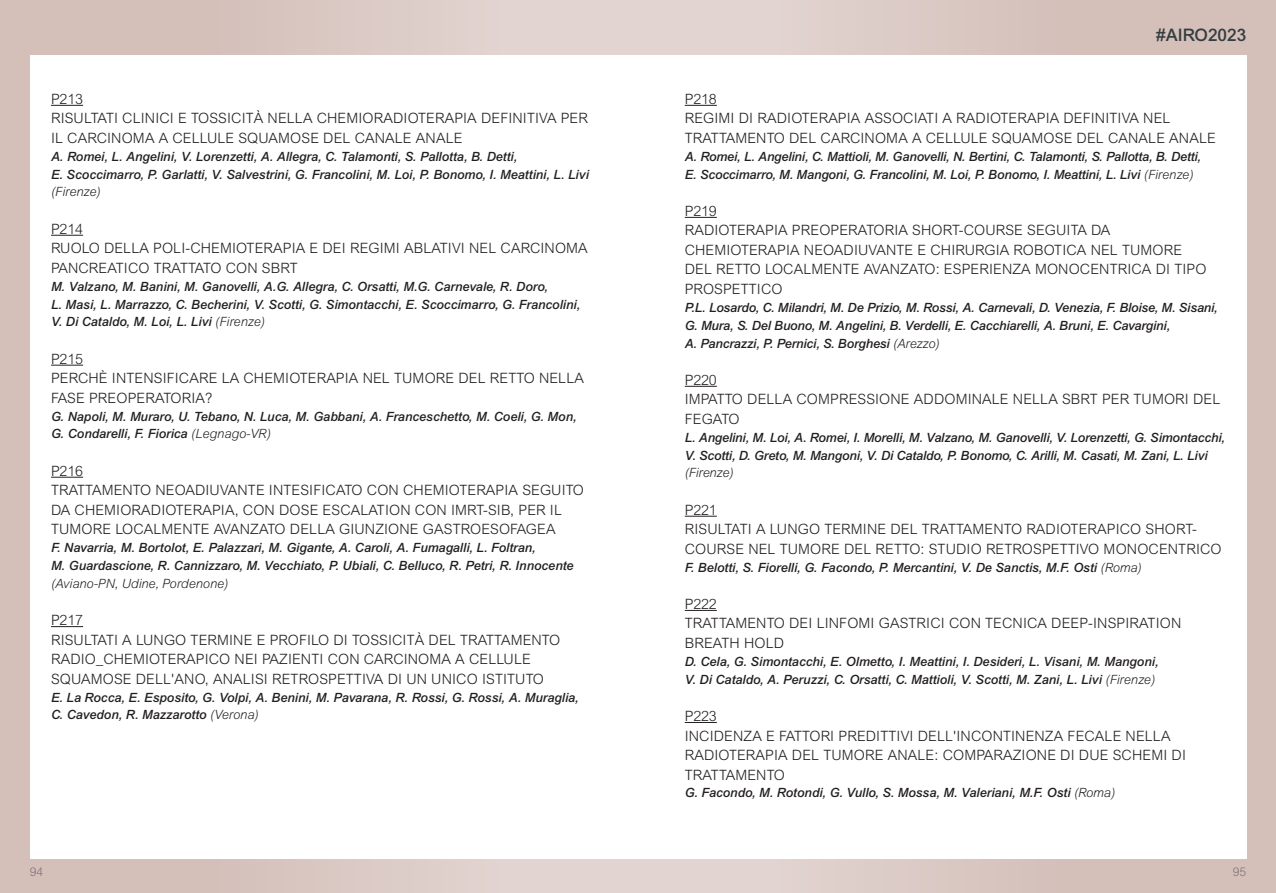
<style>
.page{position:relative;width:1276px;height:893px;background:#fff}
.page>*{position:absolute;margin:0;border:0;box-sizing:border-box;transform-origin:0 0}
.t1{font:500 17.25px "Arial MT Std";color:#343d41}
.t2{font:300 14.25px/19.5px "Arial MT Std";letter-spacing:.01em;color:#231f20}
.t3{font:300 14.25px "Arial MT Std";letter-spacing:-.01em;color:#231f20}
.t4{font:italic 500 12.75px/17.9px "Arial MT Std";color:#231f20}
.t5{font:italic 300 12.75px "Arial MT Std";color:#231f20}
.t6{font:300 12px "Arial MT Std";color:#7e717a}
.s1{font-weight:300}
</style>
<div class="page">
<div style="left:0;top:0;width:638px;height:893px;background:linear-gradient(to right,#d1bab3,#e4d7d3)"></div>
<div style="left:638px;top:0;width:638px;height:893px;background:linear-gradient(to right,#e3d6d3,#d1bbb4)"></div>
<div style="left:30px;top:55px;width:1216px;height:804px;background:#fff"></div>
<hr style="left:51px;top:105px;width:32px;height:1px;background:#231f20">
<hr style="left:51px;top:235px;width:32px;height:1px;background:#231f20">
<hr style="left:51px;top:365px;width:32px;height:1px;background:#231f20">
<hr style="left:51px;top:477px;width:32px;height:1px;background:#231f20">
<hr style="left:51px;top:626px;width:32px;height:1px;background:#231f20">
<hr style="left:685px;top:105px;width:32px;height:1px;background:#231f20">
<hr style="left:685px;top:217px;width:32px;height:1px;background:#231f20">
<hr style="left:685px;top:386px;width:32px;height:1px;background:#231f20">
<hr style="left:685px;top:516px;width:32px;height:1px;background:#231f20">
<hr style="left:685px;top:610px;width:32px;height:1px;background:#231f20">
<hr style="left:685px;top:722px;width:32px;height:1px;background:#231f20">
<p class="t3" style="left:51px;top:91px;width:34px">P213</p>
<p class="t2" style="left:51px;top:109px;width:538px">RISULTATI CLINICI E TOSSICITÀ NELLA CHEMIORADIOTERAPIA DEFINITIVA PER<br>IL CARCINOMA A CELLULE SQUAMOSE DEL CANALE ANALE</p>
<p class="t4" style="left:51px;top:147px;width:539px">A. Romei, L. Angelini, V. Lorenzetti, A. Allegra, C. Talamonti, S. Pallotta, B. Detti,<br>E. Scoccimarro, P. Garlatti, V. Salvestrini, G. Francolini, M. Loi, P. Bonomo, I. Meattini, L. Livi</p>
<p class="t5" style="left:51px;top:185px;width:51px">(Firenze)</p>
<p class="t3" style="left:51px;top:221px;width:34px">P214</p>
<p class="t2" style="left:51px;top:239px;width:538px">RUOLO DELLA POLI-CHEMIOTERAPIA E DEI REGIMI ABLATIVI NEL CARCINOMA<br>PANCREATICO TRATTATO CON SBRT</p>
<p class="t4" style="left:51px;top:277px;width:531px">M. Valzano, M. Banini, M. Ganovelli, A.G. Allegra, C. Orsatti, M.G. Carnevale, R. Doro,<br>L. Masi, L. Marrazzo, C. Becherini, V. Scotti, G. Simontacchi, E. Scoccimarro, G. Francolini,<br>V. Di Cataldo, M. Loi, L. Livi <span class="s1">(Firenze)</span></p>
<p class="t3" style="left:51px;top:351px;width:34px">P215</p>
<p class="t2" style="left:51px;top:368px;width:534px">PERCHÈ INTENSIFICARE LA CHEMIOTERAPIA NEL TUMORE DEL RETTO NELLA<br>FASE PREOPERATORIA?</p>
<p class="t4" style="left:51px;top:407px;width:527px">G. Napoli, M. Muraro, U. Tebano, N. Luca, M. Gabbani, A. Franceschetto, M. Coeli, G. Mon,<br>G. Condarelli, F. Fiorica <span class="s1">(Legnago-VR)</span></p>
<p class="t3" style="left:51px;top:463px;width:34px">P216</p>
<p class="t2" style="left:51px;top:480px;width:534px">TRATTAMENTO NEOADIUVANTE INTESIFICATO CON CHEMIOTERAPIA SEGUITO<br>DA CHEMIORADIOTERAPIA, CON DOSE ESCALATION CON IMRT-SIB, PER IL<br>TUMORE LOCALMENTE AVANZATO DELLA GIUNZIONE GASTROESOFAGEA</p>
<p class="t4" style="left:51px;top:539px;width:524px">F. Navarria, M. Bortolot, E. Palazzari, M. Gigante, A. Caroli, A. Fumagalli, L. Foltran,<br>M. Guardascione, R. Cannizzaro, M. Vecchiato, P. Ubiali, C. Belluco, R. Petri, R. Innocente</p>
<p class="t5" style="left:51px;top:576px;width:179px">(Aviano-PN, Udine, Pordenone)</p>
<p class="t3" style="left:51px;top:612px;width:34px">P217</p>
<p class="t2" style="left:51px;top:630px;width:511px">RISULTATI A LUNGO TERMINE E PROFILO DI TOSSICITÀ DEL TRATTAMENTO<br>RADIO_CHEMIOTERAPICO NEI PAZIENTI CON CARCINOMA A CELLULE<br>SQUAMOSE DELL'ANO, ANALISI RETROSPETTIVA DI UN UNICO ISTITUTO</p>
<p class="t4" style="left:51px;top:688px;width:529px">E. La Rocca, E. Esposito, G. Volpi, A. Benini, M. Pavarana, R. Rossi, G. Rossi, A. Muraglia,<br>C. Cavedon, R. Mazzarotto <span class="s1">(Verona)</span></p>
<h1 class="t1" style="left:1156px;top:25px;width:91px">#AIRO2023</h1>
<p class="t3" style="left:685px;top:91px;width:34px">P218</p>
<p class="t2" style="left:685px;top:109px;width:532px">REGIMI DI RADIOTERAPIA ASSOCIATI A RADIOTERAPIA DEFINITIVA NEL<br>TRATTAMENTO DEL CARCINOMA A CELLULE SQUAMOSE DEL CANALE ANALE</p>
<p class="t4" style="left:685px;top:147px;width:518px">A. Romei, L. Angelini, C. Mattioli, M. Ganovelli, N. Bertini, C. Talamonti, S. Pallotta, B. Detti,<br>E. Scoccimarro, M. Mangoni, G. Francolini, M. Loi, P. Bonomo, I. Meattini, L. Livi <span class="s1">(Firenze)</span></p>
<p class="t3" style="left:685px;top:203px;width:34px">P219</p>
<p class="t2" style="left:685px;top:221px;width:523px">RADIOTERAPIA PREOPERATORIA SHORT-COURSE SEGUITA DA CHEMIOTERAPIA NEOADIUVANTE E CHIRURGIA ROBOTICA NEL TUMORE DEL RETTO LOCALMENTE AVANZATO: ESPERIENZA MONOCENTRICA DI TIPO PROSPETTICO</p>
<p class="t4" style="left:685px;top:298px;width:534px">P.L. Losardo, C. Milandri, M. De Prizio, M. Rossi, A. Carnevali, D. Venezia, F. Bloise, M. Sisani,<br>G. Mura, S. Del Buono, M. Angelini, B. Verdelli, E. Cacchiarelli, A. Bruni, E. Cavargini,<br>A. Pancrazzi, P. Pernici, S. Borghesi <span class="s1">(Arezzo)</span></p>
<p class="t3" style="left:685px;top:372px;width:34px">P220</p>
<p class="t2" style="left:685px;top:390px;width:537px">IMPATTO DELLA COMPRESSIONE ADDOMINALE NELLA SBRT PER TUMORI DEL<br>FEGATO</p>
<p class="t4" style="left:685px;top:428px;width:542px">L. Angelini, M. Loi, A. Romei, I. Morelli, M. Valzano, M. Ganovelli, V. Lorenzetti, G. Simontacchi,<br>V. Scotti, D. Greto, M. Mangoni, V. Di Cataldo, P. Bonomo, C. Arilli, M. Casati, M. Zani, L. Livi</p>
<p class="t5" style="left:685px;top:466px;width:50px">(Firenze)</p>
<p class="t3" style="left:685px;top:502px;width:34px">P221</p>
<p class="t2" style="left:685px;top:519px;width:538px">RISULTATI A LUNGO TERMINE DEL TRATTAMENTO RADIOTERAPICO SHORT-<br>COURSE NEL TUMORE DEL RETTO: STUDIO RETROSPETTIVO MONOCENTRICO</p>
<p class="t4" style="left:685px;top:558px;width:458px">F. Belotti, S. Fiorelli, G. Facondo, P. Mercantini, V. De Sanctis, M.F. Osti <span class="s1">(Roma)</span></p>
<p class="t3" style="left:685px;top:596px;width:34px">P222</p>
<p class="t2" style="left:685px;top:614px;width:498px">TRATTAMENTO DEI LINFOMI GASTRICI CON TECNICA DEEP-INSPIRATION<br>BREATH HOLD</p>
<p class="t4" style="left:685px;top:652px;width:475px">D. Cela, G. Simontacchi, E. Olmetto, I. Meattini, I. Desideri, L. Visani, M. Mangoni,<br>V. Di Cataldo, A. Peruzzi, C. Orsatti, C. Mattioli, V. Scotti, M. Zani, L. Livi <span class="s1">(Firenze)</span></p>
<p class="t3" style="left:685px;top:708px;width:34px">P223</p>
<p class="t2" style="left:685px;top:726px;width:503px">INCIDENZA E FATTORI PREDITTIVI DELL'INCONTINENZA FECALE NELLA<br>RADIOTERAPIA DEL TUMORE ANALE: COMPARAZIONE DI DUE SCHEMI DI<br>TRATTAMENTO</p>
<p class="t4" style="left:685px;top:784px;width:432px">G. Facondo, M. Rotondi, G. Vullo, S. Mossa, M. Valeriani, M.F. Osti <span class="s1">(Roma)</span></p>
<p class="t6" style="left:30px;top:865px;width:15px">94</p>
<p class="t6" style="left:1232px;top:865px;width:15px">95</p>
</div>
